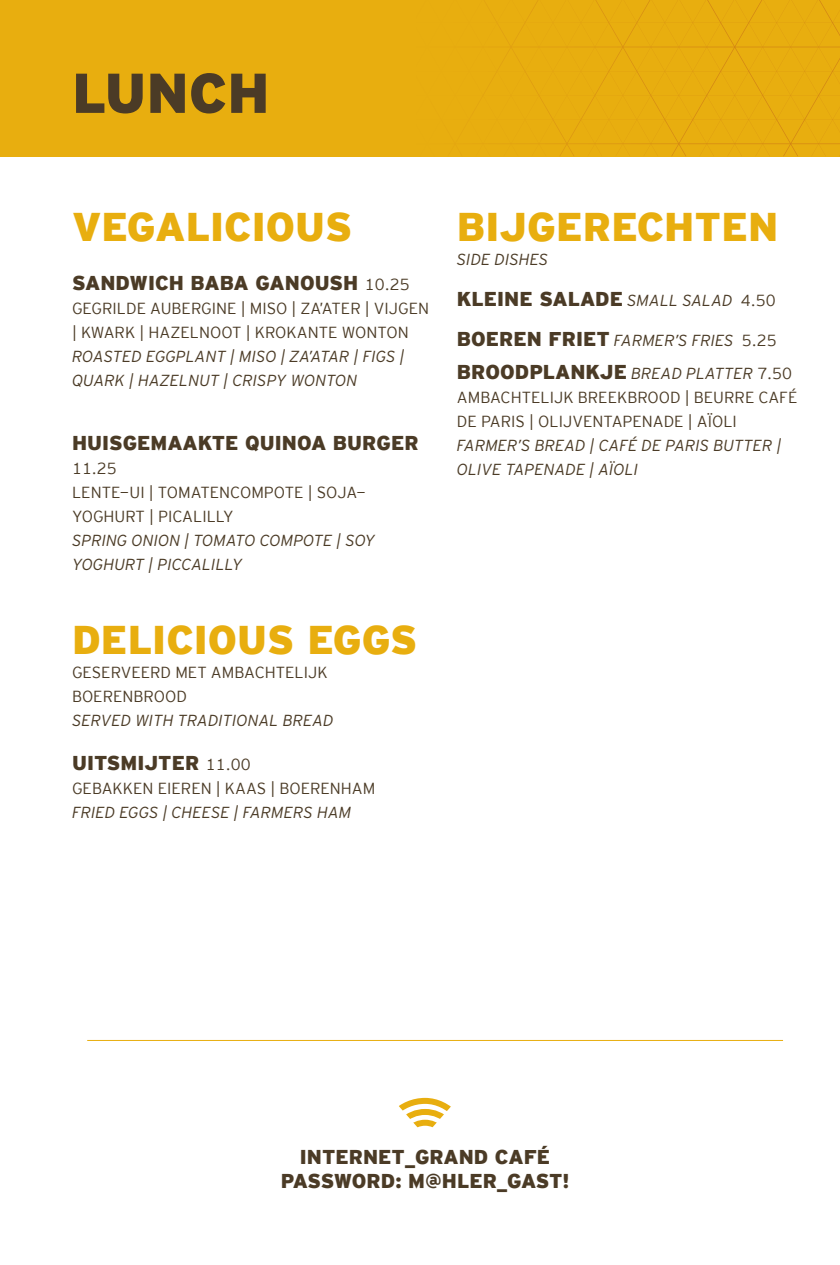
<style>
.page{position:relative;width:840px;height:1265px;background:#fff}
.page>*{position:absolute;margin:0;border:0;box-sizing:border-box;transform-origin:0 0}
.t1{font:900 56px "Interstate";color:#4b3b26}
.t2{font:900 40px "Interstate";color:#e8ae0f}
.t3{font:900 20px/24px "Interstate";color:#4b3b26;text-align:center}
.t4{font:italic 300 16px/24px "Interstate";color:#4b3b26}
.t5{font:16px/24px "Interstate Mono Lgt";color:#4b3b26}
.s1{font-family:"Interstate Mono Lgt";font-weight:400;font-size:16px}
.s2{font-weight:300;font-style:italic;font-size:16px}
.s3{font-weight:900;font-style:normal;font-size:20px}
.s4{font-family:"Interstate Mono Lgt";font-weight:400;font-style:normal}
</style>
<div class="page">
<svg style="left:399px;top:1097px;width:52px;height:31px"></svg>
<hr style="left:87px;top:1039px;width:695px;height:1px;background:#e8ae0f">
<div style="left:0;top:0;width:831px;height:156px;background:#e8ae0f"></div>
<h1 class="t1" style="left:72px;top:61px;width:199px">LUNCH</h1>
<h2 class="t2" style="left:72px;top:204px;width:281px">VEGALICIOUS</h2>
<p class="t3" style="left:72px;top:270px;width:339px">SANDWICH BABA GANOUSH <span class="s1">10.25</span></p>
<p class="t5" style="left:72px;top:296px;width:358px">GEGRILDE AUBERGINE | MISO | ZA’ATER | VIJGEN | KWARK | HAZELNOOT | KROKANTE WONTON</p>
<p class="t4" style="left:72px;top:344px;width:334px">ROASTED EGGPLANT | MISO | ZA’ATAR | FIGS |<br>QUARK | HAZELNUT | CRISPY WONTON</p>
<p class="t3" style="left:72px;top:430px;width:348px">HUISGEMAAKTE QUINOA BURGER</p>
<p class="t5" style="left:72px;top:456px;width:295px">11.25<br>LENTE-UI | TOMATENCOMPOTE | SOJA-<br>YOGHURT | PICALILLY</p>
<p class="t4" style="left:72px;top:528px;width:304px">SPRING ONION | TOMATO COMPOTE | SOY<br>YOGHURT | PICCALILLY</p>
<h2 class="t2" style="left:72px;top:616px;width:346px">DELICIOUS EGGS</h2>
<p class="t5" style="left:72px;top:660px;width:257px">GESERVEERD MET AMBACHTELIJK<br>BOERENBROOD</p>
<p class="t4" style="left:72px;top:708px;width:263px">SERVED WITH TRADITIONAL BREAD</p>
<p class="t3" style="left:72px;top:750px;width:180px">UITSMIJTER <span class="s1">11.00</span></p>
<p class="t5" style="left:72px;top:776px;width:305px">GEBAKKEN EIEREN | KAAS | BOERENHAM</p>
<p class="t4" style="left:72px;top:800px;width:281px">FRIED EGGS | CHEESE | FARMERS HAM</p>
<h2 class="t2" style="left:456px;top:204px;width:323px">BIJGERECHTEN</h2>
<p class="t4" style="left:456px;top:248px;width:93px">SIDE DISHES</p>
<p class="t3" style="left:456px;top:286px;width:320px">KLEINE SALADE <span class="s2">SMALL SALAD</span> <span class="s1">4.50</span></p>
<p class="t4" style="left:456px;top:328px;width:321px"><span class="s3">BOEREN FRIET</span> FARMER’S FRIES <span class="s4">5.25</span></p>
<p class="t3" style="left:456px;top:359px;width:336px">BROODPLANKJE <span class="s2">BREAD PLATTER</span> <span class="s1">7.50</span></p>
<p class="t5" style="left:456px;top:385px;width:342px">AMBACHTELIJK BREEKBROOD | BEURRE CAFÉ<br>DE PARIS | OLIJVENTAPENADE | AÏOLI</p>
<p class="t4" style="left:456px;top:433px;width:326px">FARMER’S BREAD | CAFÉ DE PARIS BUTTER |<br>OLIVE TAPENADE | AÏOLI</p>
<p class="t3" style="left:280px;top:1144px;width:290px">INTERNET_GRAND CAFÉ<br>PASSWORD: M@HLER_GAST!</p>
</div>
